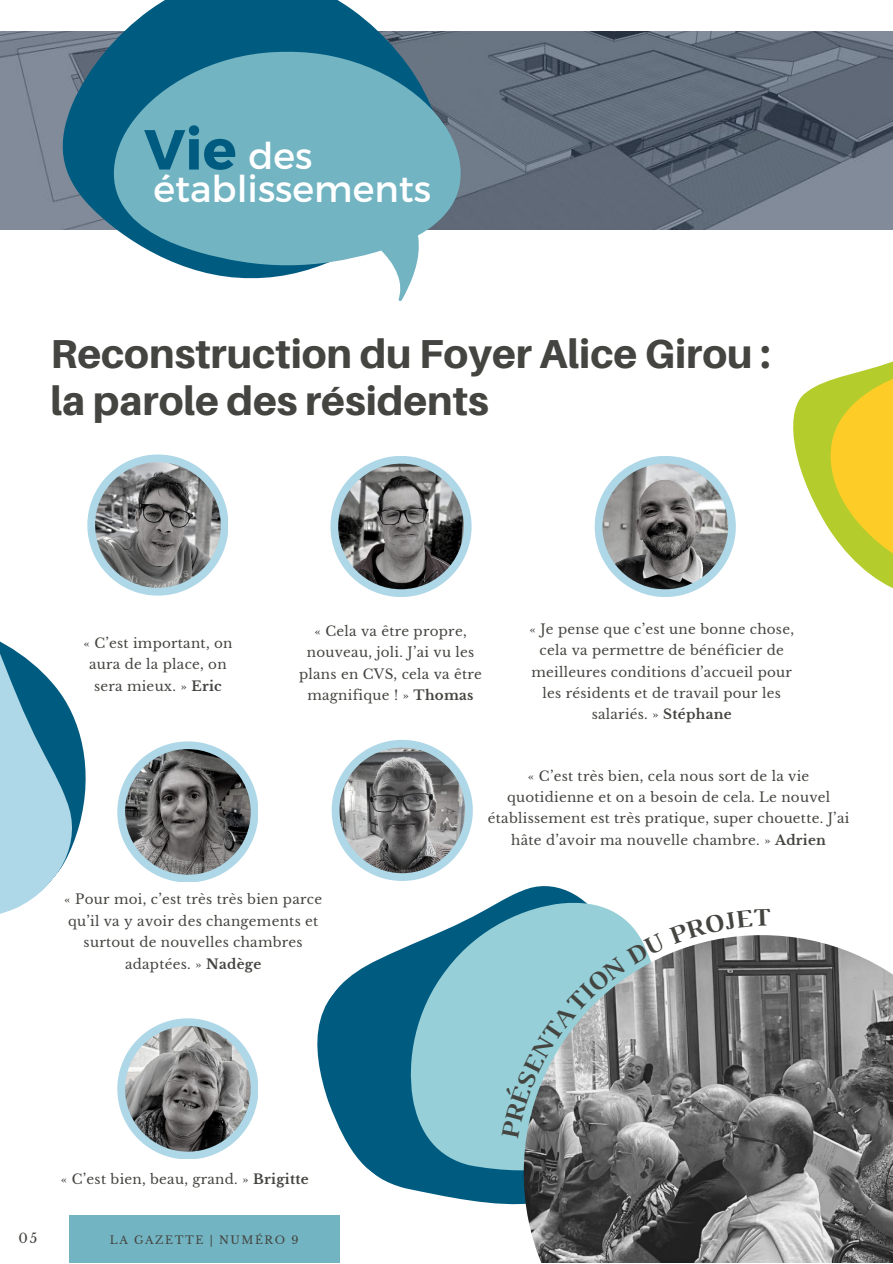
<style>
.page{position:relative;width:893px;height:1264px;background:#fff}
.page>*{position:absolute;margin:0;border:0;box-sizing:border-box;transform-origin:0 0}
.t1{font:700 56.25px "Montserrat";color:#005b80}
.t2{font:800 40.5px/47.2px "Aileron";color:#444440}
.t3{font:36.75px/33.8px "Montserrat";color:#fff}
.t4{font:13.5px/21.3px "Libre Baskerville";letter-spacing:.02em;color:#444440;text-align:center}
.t5{font:13.2px "Libre Baskerville";color:#444440}
.t6{font:10.95px "Libre Baskerville";letter-spacing:.14em;color:#444440}
.s1{font-weight:700}
</style>
<div class="page">
<img style="left:0;top:31px;width:892px;height:198px">
<svg style="left:63px;top:0;width:382px;height:230px;fill:#005b80"></svg>
<svg style="left:108px;top:51px;width:353px;height:249px;fill:#72b4c2"></svg>
<div style="left:69px;top:1215px;width:270px;height:47px;background:#72b4c2"></div>
<svg style="left:330px;top:456px;width:141px;height:140px"></svg>
<img style="left:338px;top:463px;width:126px;height:126px;border-radius:50%">
<svg style="left:594px;top:456px;width:141px;height:140px"></svg>
<img style="left:602px;top:463px;width:126px;height:126px;border-radius:50%">
<svg style="left:331px;top:739px;width:141px;height:138px"></svg>
<img style="left:339px;top:747px;width:126px;height:126px;border-radius:50%">
<svg style="left:117px;top:1018px;width:141px;height:140px"></svg>
<img style="left:125px;top:1026px;width:126px;height:125px;border-radius:50%">
<svg style="left:0;top:454px;width:258px;height:460px"></svg>
<svg style="left:793px;top:362px;width:99px;height:226px"></svg>
<svg style="left:317px;top:877px;width:265px;height:328px"></svg>
<svg style="left:407px;top:899px;width:198px;height:302px;background:#6fadbe"></svg>
<img style="left:523px;top:935px;width:369px;height:327px">
<svg style="left:501px;top:908px;width:269px;height:230px;background:#94a5a8"></svg>
<h1 class="t1" style="left:144px;top:115px;width:94px">Vie</h1>
<h3 class="t3" style="left:153px;top:138px;width:279px;text-indent:95px">des établissements</h3>
<h2 class="t2" style="left:50px;top:330px;width:721px">Reconstruction du Foyer Alice Girou : la parole des résidents</h2>
<p class="t4" style="left:83px;top:632px;width:151px">« C’est important, on aura de la place, on sera mieux. » <span class="s1">Eric</span></p>
<p class="t4" style="left:299px;top:620px;width:184px">« Cela va être propre, nouveau, joli. J’ai vu les plans en CVS, cela va être magnifique ! » <span class="s1">Thomas</span></p>
<p class="t4" style="left:529px;top:618px;width:266px">« Je pense que c’est une bonne chose, cela va permettre de bénéficier de meilleures conditions d’accueil pour les résidents et de travail pour les salariés. » <span class="s1">Stéphane</span></p>
<p class="t4" style="left:64px;top:889px;width:259px">« Pour moi, c’est très très bien parce qu’il va y avoir des changements et surtout de nouvelles chambres adaptées. » <span class="s1">Nadège</span></p>
<p class="t4" style="left:61px;top:1168px;width:249px">« C’est bien, beau, grand. » <span class="s1">Brigitte</span></p>
<p class="t5" style="left:18px;top:1229px;width:20px">05</p>
<p class="t6" style="left:110px;top:1233px;width:190px">LA GAZETTE | NUMÉRO 9</p>
<p class="t4" style="left:488px;top:765px;width:363px">« C’est très bien, cela nous sort de la vie quotidienne et on a besoin de cela. Le nouvel établissement est très pratique, super chouette. J’ai hâte d’avoir ma nouvelle chambre. » <span class="s1">Adrien</span></p>
</div>
